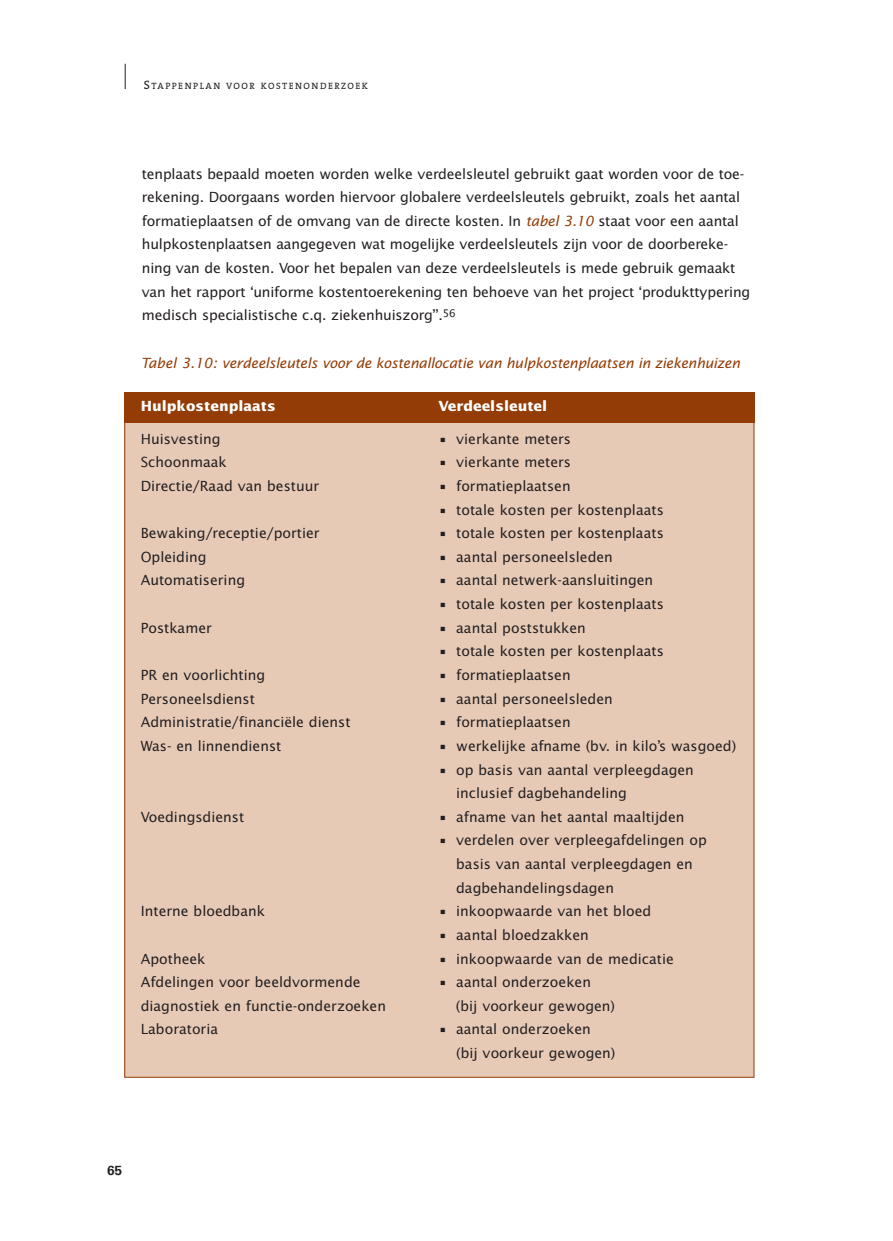
<style>
.page{position:relative;width:893px;height:1241px;background:#fff}
.page>*{position:absolute;margin:0;border:0;box-sizing:border-box;transform-origin:0 0}
.t1{font:14px/23.6px "Lucida Sans";color:#231f20}
.t2{font:italic 14px "Lucida Sans";letter-spacing:-.02em;color:#933c05}
.t3{font:700 14px "Lucida Sans";color:#fff}
.t4{font:700 14px "Serifa BT";color:#231f20}
.t5{font:9.1px "The Serif";letter-spacing:.165em;color:#231f20}
.s1{font-size:12.25px}
.s2{font-style:italic;color:#933c05}
</style>
<div class="page">
<svg style="left:125px;top:64px;width:1px;height:25px"></svg>
<div style="left:125px;top:416px;width:629px;height:661px;background:#e7cab6"></div>
<div style="left:124px;top:392px;width:630px;height:31px;background:#933c05"></div>
<p class="t5" style="left:144px;top:83px;width:225px"><span class="s1">S</span>TAPPENPLAN VOOR KOSTENONDERZOEK</p>
<p class="t1" style="left:142px;top:163px;width:610px">tenplaats bepaald moeten worden welke verdeelsleutel gebruikt gaat worden voor de toe&shy;rekening. Doorgaans worden hiervoor globalere verdeelsleutels gebruikt, zoals het aantal formatieplaatsen of de omvang van de directe kosten. In <span class="s2">tabel 3.10</span> staat voor een aantal hulpkostenplaatsen aangegeven wat mogelijke verdeelsleutels zijn voor de doorbereke&shy;ning van de kosten. Voor het bepalen van deze verdeelsleutels is mede gebruik gemaakt van het rapport ‘uniforme kostentoerekening ten behoeve van het project ‘produkttypering medisch specialistische c.q. ziekenhuiszorg’’.<sup>56</sup></p>
<p class="t2" style="left:141px;top:357px;width:600px">Tabel 3.10: verdeelsleutels voor de kostenallocatie van hulpkostenplaatsen in ziekenhuizen</p>
<p class="t3" style="left:141px;top:400px;width:136px">Hulpkostenplaats</p>
<p class="t3" style="left:438px;top:400px;width:110px">Verdeelsleutel</p>
<p class="t1" style="left:141px;top:428px;width:81px">Huisvesting</p>
<p class="t1" style="left:438px;top:428px;width:134px">• vierkante meters</p>
<p class="t1" style="left:141px;top:451px;width:88px">Schoonmaak</p>
<p class="t1" style="left:438px;top:451px;width:134px">• vierkante meters</p>
<p class="t1" style="left:141px;top:475px;width:180px">Directie/Raad van bestuur</p>
<p class="t1" style="left:438px;top:475px;width:134px">• formatieplaatsen</p>
<p class="t1" style="left:438px;top:499px;width:227px">• totale kosten per kostenplaats</p>
<p class="t1" style="left:141px;top:522px;width:180px">Bewaking/receptie/portier</p>
<p class="t1" style="left:438px;top:522px;width:227px">• totale kosten per kostenplaats</p>
<p class="t1" style="left:141px;top:546px;width:67px">Opleiding</p>
<p class="t1" style="left:438px;top:546px;width:176px">• aantal personeelsleden</p>
<p class="t1" style="left:141px;top:570px;width:106px">Automatisering</p>
<p class="t1" style="left:438px;top:570px;width:216px">• aantal netwerk-aansluitingen</p>
<p class="t1" style="left:438px;top:593px;width:227px">• totale kosten per kostenplaats</p>
<p class="t1" style="left:141px;top:617px;width:73px">Postkamer</p>
<p class="t1" style="left:438px;top:617px;width:149px">• aantal poststukken</p>
<p class="t1" style="left:438px;top:640px;width:227px">• totale kosten per kostenplaats</p>
<p class="t1" style="left:141px;top:664px;width:126px">PR en voorlichting</p>
<p class="t1" style="left:438px;top:664px;width:134px">• formatieplaatsen</p>
<p class="t1" style="left:141px;top:688px;width:116px">Personeelsdienst</p>
<p class="t1" style="left:438px;top:688px;width:176px">• aantal personeelsleden</p>
<p class="t1" style="left:141px;top:711px;width:211px">Administratie/financiële dienst</p>
<p class="t1" style="left:438px;top:711px;width:134px">• formatieplaatsen</p>
<p class="t1" style="left:141px;top:735px;width:142px">Was- en linnendienst</p>
<p class="t1" style="left:438px;top:735px;width:299px">• werkelijke afname (bv. in kilo’s wasgoed)</p>
<p class="t1" style="left:456px;top:759px;width:239px;text-indent:-18px">• op basis van aantal verpleegdagen inclusief dagbehandeling</p>
<p class="t1" style="left:141px;top:806px;width:105px">Voedingsdienst</p>
<p class="t1" style="left:438px;top:806px;width:247px">• afname van het aantal maaltijden</p>
<p class="t1" style="left:456px;top:829px;width:252px;text-indent:-18px">• verdelen over verpleegafdelingen op basis van aantal verpleegdagen en dagbehandelingsdagen</p>
<p class="t1" style="left:141px;top:900px;width:126px">Interne bloedbank</p>
<p class="t1" style="left:438px;top:900px;width:214px">• inkoopwaarde van het bloed</p>
<p class="t1" style="left:438px;top:924px;width:152px">• aantal bloedzakken</p>
<p class="t1" style="left:141px;top:948px;width:66px">Apotheek</p>
<p class="t1" style="left:438px;top:948px;width:237px">• inkoopwaarde van de medicatie</p>
<p class="t1" style="left:141px;top:971px;width:221px">Afdelingen voor beeldvormende</p>
<p class="t1" style="left:438px;top:971px;width:154px">• aantal onderzoeken</p>
<p class="t1" style="left:141px;top:995px;width:247px">diagnostiek en functie-onderzoeken</p>
<p class="t1" style="left:456px;top:995px;width:161px">(bij voorkeur gewogen)</p>
<p class="t1" style="left:141px;top:1018px;width:79px">Laboratoria</p>
<p class="t1" style="left:456px;top:1018px;width:161px;text-indent:-18px">• aantal onderzoeken (bij voorkeur gewogen)</p>
<p class="t4" style="left:107px;top:1165px;width:17px">65</p>
</div>
